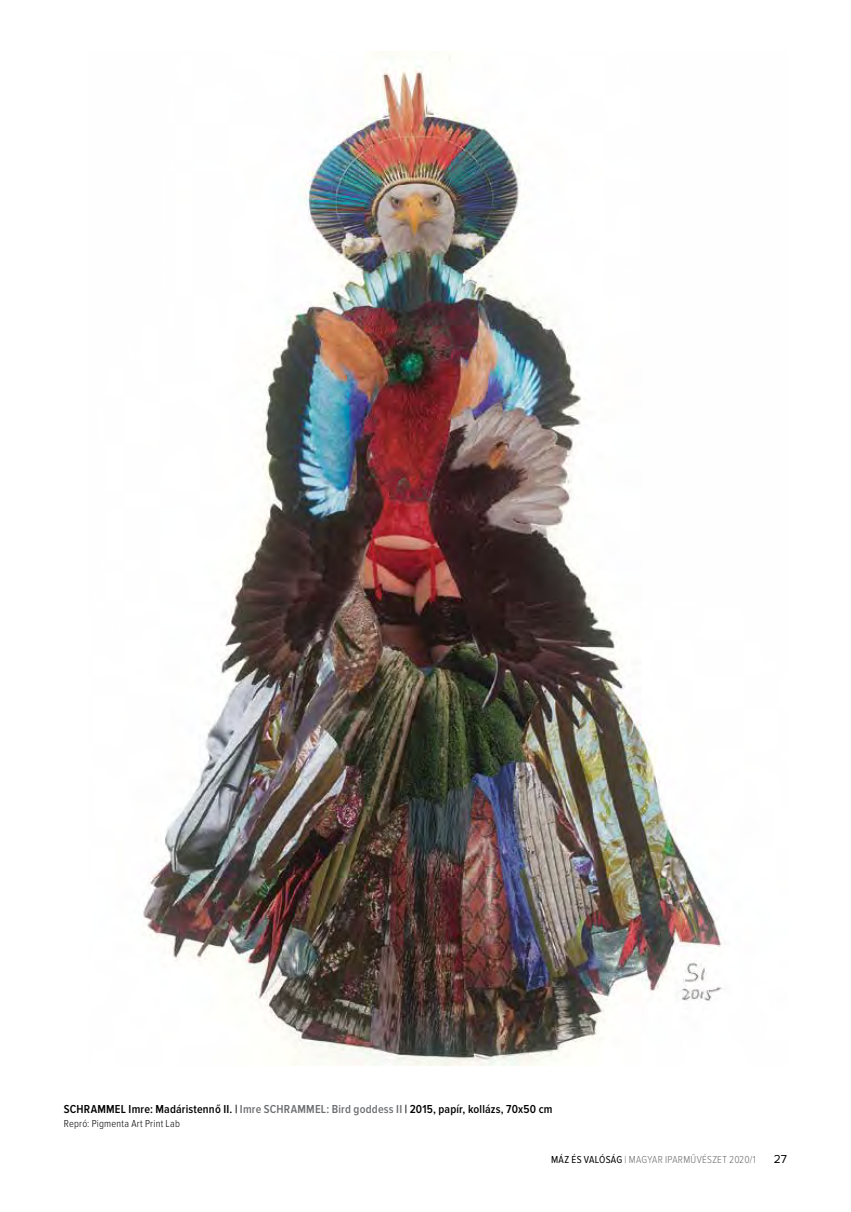
<style>
.page{position:relative;width:851px;height:1212px;background:#fff}
.page>*{position:absolute;margin:0;border:0;box-sizing:border-box;transform-origin:0 0}
.t1{font:600 12px "Proxima Nova Cond";letter-spacing:.015em;color:#000}
.t2{font:12px "Proxima Nova";color:#000}
.t3{font:300 10.5px "Proxima Nova Cond";letter-spacing:.025em;color:#6d6e71}
.t4{font:300 10.5px "Proxima Nova Cond";letter-spacing:.02em;color:#000}
.s1{color:#6d6e71}
.s2{font-weight:400;color:#000}
</style>
<div class="page">
<img style="left:143px;top:51px;width:582px;height:1015px">
<p class="t1" style="left:64px;top:1103px;width:490px">SCHRAMMEL Imre: Madáristennő II. | <span class="s1">Imre SCHRAMMEL: Bird goddess II</span> | 2015, papír, kollázs, 70x50 cm</p>
<p class="t4" style="left:64px;top:1117px;width:118px">Repró: Pigmenta Art Print Lab</p>
<p class="t3" style="left:551px;top:1153px;width:206px"><span class="s2">MÁZ ÉS VALÓSÁG</span> | MAGYAR IPARMŰVÉSZET 2020/1</p>
<p class="t2" style="left:773px;top:1152px;width:15px">27</p>
</div>
